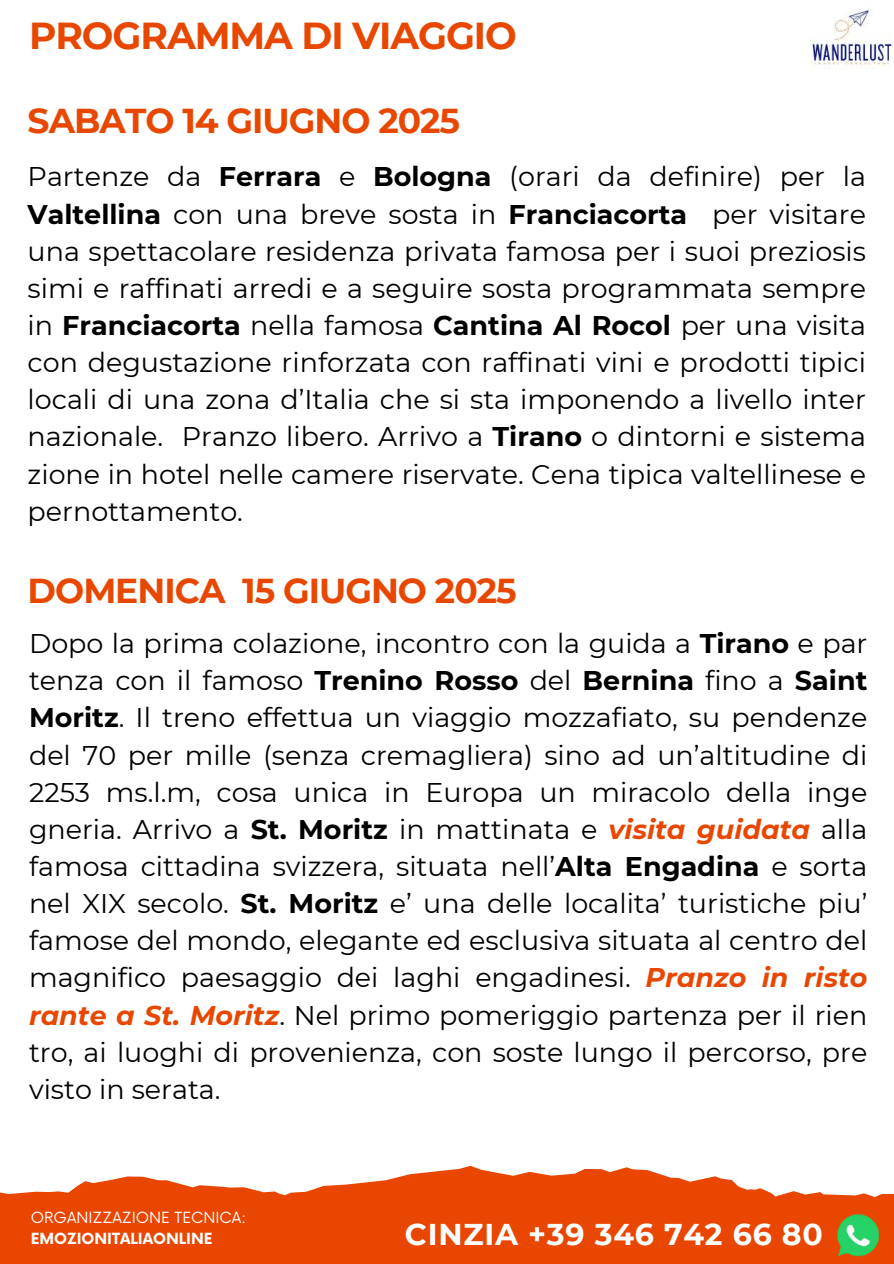
<style>
.page{position:relative;width:894px;height:1264px;background:#fff}
.page>*{position:absolute;margin:0;border:0;box-sizing:border-box;transform-origin:0 0}
.t1{font:700 37.5px "Montserrat";letter-spacing:-.03em;color:#e84700}
.t2{font:700 34.5px "Montserrat";letter-spacing:-.03em;color:#e84700}
.t3{font:700 30px "Montserrat";letter-spacing:.025em;color:#fff}
.t4{font:27px/37.2px "Montserrat";color:#000;text-align:justify}
.t5{font:15px "Now";color:#fff}
.t6{font:700 15px "Now";color:#fff}
.s1{font-weight:700}
.s2{font-weight:700;font-style:italic;color:#e84702}
</style>
<div class="page">
<svg style="left:0;top:1165px;width:893px;height:98px;fill:#e84601"></svg>
<img style="left:810px;top:10px;width:82px;height:59px">
<img style="left:837px;top:1213px;width:41px;height:42px">
<h1 class="t1" style="left:29px;top:12px;width:489px">PROGRAMMA DI VIAGGIO</h1>
<p class="t2" style="left:28px;top:99px;width:434px">SABATO 14 GIUGNO 2025</p>
<p class="t4" style="left:28px;top:158px;width:839px">Partenze da <span class="s1">Ferrara</span> e <span class="s1">Bologna</span> (orari da definire) per la <span class="s1">Valtellina</span> con una breve sosta in <span class="s1">Franciacorta</span> per visitare una spettacolare residenza privata famosa per i suoi preziosis simi e raffinati arredi e a seguire sosta programmata sempre in <span class="s1">Franciacorta</span> nella famosa <span class="s1">Cantina Al Rocol</span> per una visita con degustazione rinforzata con raffinati vini e prodotti tipici locali di una zona d’Italia che si sta imponendo a livello inter nazionale. Pranzo libero. Arrivo a <span class="s1">Tirano</span> o dintorni e sistema zione in hotel nelle camere riservate. Cena tipica valtellinese e pernottamento.</p>
<p class="t2" style="left:28px;top:569px;width:490px">DOMENICA 15 GIUGNO 2025</p>
<p class="t4" style="left:29px;top:624px;width:839px">Dopo la prima colazione, incontro con la guida a <span class="s1">Tirano</span> e par tenza con il famoso <span class="s1">Trenino Rosso</span> del <span class="s1">Bernina</span> fino a <span class="s1">Saint Moritz</span>. Il treno effettua un viaggio mozzafiato, su pendenze del 70 per mille (senza cremagliera) sino ad un’altitudine di 2253 ms.l.m, cosa unica in Europa un miracolo della inge gneria. Arrivo a <span class="s1">St. Moritz</span> in mattinata e <span class="s2">visita guidata</span> alla famosa cittadina svizzera, situata nell’<span class="s1">Alta Engadina</span> e sorta nel XIX secolo. <span class="s1">St. Moritz</span> e’ una delle localita’ turistiche piu’ famose del mondo, elegante ed esclusiva situata al centro del magnifico paesaggio dei laghi engadinesi. <span class="s2">Pranzo in risto rante a St. Moritz</span>. Nel primo pomeriggio partenza per il rien tro, ai luoghi di provenienza, con soste lungo il percorso, pre visto in serata.</p>
<p class="t5" style="left:31px;top:1209px;width:217px">ORGANIZZAZIONE TECNICA:</p>
<p class="t6" style="left:31px;top:1229px;width:183px">EMOZIONITALIAONLINE</p>
<p class="t3" style="left:405px;top:1215px;width:419px">CINZIA +39 346 742 66 80</p>
</div>
